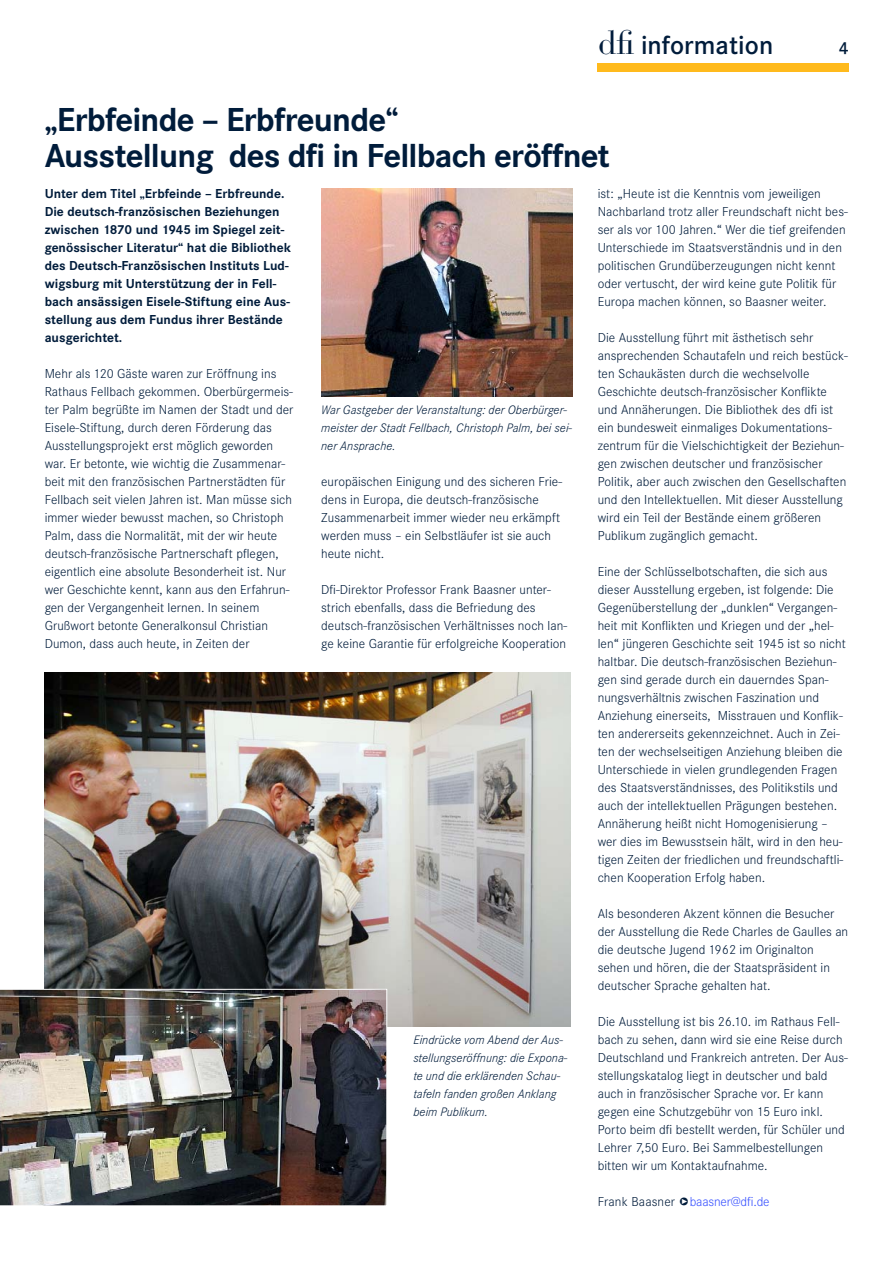
<style>
.page{position:relative;width:893px;height:1263px;background:#fff}
.page>*{position:absolute;margin:0;border:0;box-sizing:border-box;transform-origin:0 0}
.t1{font:700 34.5px/36px "Corporate S";letter-spacing:-.025em;color:#001c3b}
.t2{font:600 27px "Corporate S";letter-spacing:.005em;color:#001c3b}
.t3{font:600 18px "Corporate S";color:#001c3b}
.t4{font:300 13.5px/18px "Corporate S";letter-spacing:.005em;color:#001c3b}
.t5{font:700 13.5px/18px "Corporate S";letter-spacing:.005em;color:#001c3b}
.t6{font:300 13.5px "Corporate S";letter-spacing:.005em;color:#3751ff}
.t7{font:italic 300 12.75px/18px "Corporate S";letter-spacing:.005em;color:#001c3b}
.s1{font-family:"Bauer Bodoni";font-weight:400;font-size:33px}
.s2{color:#001c3b}
</style>
<div class="page">
<div style="left:597px;top:63px;width:251px;height:9px;background:#ffba1d"></div>
<img style="left:321px;top:188px;width:251px;height:208px">
<img style="left:45px;top:672px;width:525px;height:355px">
<img style="left:0;top:989px;width:387px;height:217px">
<h2 class="t2" style="left:597px;top:34px;width:177px"><span class="s1">dfi</span> information</h2>
<h1 class="t1" style="left:45px;top:104px;width:566px">„Erbfeinde – Erbfreunde“<br>Ausstellung des dfi in Fellbach eröffnet</h1>
<h3 class="t3" style="left:838px;top:41px;width:11px">4</h3>
<p class="t5" style="left:45px;top:186px;width:248px">Unter dem Titel „Erbfeinde – Erbfreunde.<br>Die deutsch-französischen Beziehungen zwischen 1870 und 1945 im Spiegel zeit&shy;genössischer Literatur“ hat die Bibliothek des Deutsch-Französischen Instituts Lud&shy;wigsburg mit Unterstützung der in Fell&shy;bach ansässigen Eisele-Stiftung eine Aus&shy;stellung aus dem Fundus ihrer Bestände ausgerichtet.</p>
<p class="t4" style="left:45px;top:366px;width:250px">Mehr als 120 Gäste waren zur Eröffnung ins Rathaus Fellbach gekommen. Oberbürgermeis&shy;ter Palm begrüßte im Namen der Stadt und der Eisele-Stiftung, durch deren Förderung das Ausstellungsprojekt erst möglich geworden war. Er betonte, wie wichtig die Zusammenar&shy;beit mit den französischen Partnerstädten für Fellbach seit vielen Jahren ist. Man müsse sich immer wieder bewusst machen, so Christoph Palm, dass die Normalität, mit der wir heute deutsch-französische Partnerschaft pflegen, eigentlich eine absolute Besonderheit ist. Nur wer Geschichte kennt, kann aus den Erfahrun&shy;gen der Vergangenheit lernen. In seinem Grußwort betonte Generalkonsul Christian Dumon, dass auch heute, in Zeiten der</p>
<p class="t7" style="left:321px;top:402px;width:252px">War Gastgeber der Veranstaltung: der Oberbürger&shy;meister der Stadt Fellbach, Christoph Palm, bei sei&shy;ner Ansprache.</p>
<p class="t4" style="left:321px;top:474px;width:242px">europäischen Einigung und des sicheren Frie&shy;dens in Europa, die deutsch-französische Zusammenarbeit immer wieder neu erkämpft werden muss – ein Selbstläufer ist sie auch heute nicht.</p>
<p class="t4" style="left:321px;top:582px;width:247px">Dfi-Direktor Professor Frank Baasner unter&shy;strich ebenfalls, dass die Befriedung des deutsch-französischen Verhältnisses noch lan&shy;ge keine Garantie für erfolgreiche Kooperation</p>
<p class="t7" style="left:413px;top:1032px;width:156px">Eindrücke vom Abend der Aus&shy;stellungseröffnung: die Expona&shy;te und die erklärenden Schau&shy;tafeln fanden großen Anklang beim Publikum.</p>
<p class="t4" style="left:597px;top:186px;width:252px">ist: „Heute ist die Kenntnis vom jeweiligen Nachbarland trotz aller Freundschaft nicht bes&shy;ser als vor 100 Jahren.“ Wer die tief greifenden Unterschiede im Staatsverständnis und in den politischen Grundüberzeugungen nicht kennt oder vertuscht, der wird keine gute Politik für Europa machen können, so Baasner weiter.</p>
<p class="t4" style="left:597px;top:330px;width:252px">Die Ausstellung führt mit ästhetisch sehr ansprechenden Schautafeln und reich bestück&shy;ten Schaukästen durch die wechselvolle Geschichte deutsch-französischer Konflikte und Annäherungen. Die Bibliothek des dfi ist ein bundesweit einmaliges Dokumentations&shy;zentrum für die Vielschichtigkeit der Beziehun&shy;gen zwischen deutscher und französischer Politik, aber auch zwischen den Gesellschaften und den Intellektuellen. Mit dieser Ausstellung wird ein Teil der Bestände einem größeren Publikum zugänglich gemacht.</p>
<p class="t4" style="left:597px;top:564px;width:249px">Eine der Schlüsselbotschaften, die sich aus dieser Ausstellung ergeben, ist folgende: Die Gegenüberstellung der „dunklen“ Vergangen&shy;heit mit Konflikten und Kriegen und der „hel&shy;len“ jüngeren Geschichte seit 1945 ist so nicht haltbar. Die deutsch-französischen Beziehun&shy;gen sind gerade durch ein dauerndes Span&shy;nungsverhältnis zwischen Faszination und Anziehung einerseits, Misstrauen und Konflik&shy;ten andererseits gekennzeichnet. Auch in Zei&shy;ten der wechselseitigen Anziehung bleiben die Unterschiede in vielen grundlegenden Fragen des Staatsverständnisses, des Politikstils und auch der intellektuellen Prägungen bestehen.<br>Annäherung heißt nicht Homogenisierung – wer dies im Bewusstsein hält, wird in den heu&shy;tigen Zeiten der friedlichen und freundschaftli&shy;chen Kooperation Erfolg haben.</p>
<p class="t4" style="left:597px;top:906px;width:252px">Als besonderen Akzent können die Besucher der Ausstellung die Rede Charles de Gaulles an die deutsche Jugend 1962 im Originalton sehen und hören, die der Staatspräsident in deutscher Sprache gehalten hat.</p>
<p class="t4" style="left:597px;top:1014px;width:252px">Die Ausstellung ist bis 26.10. im Rathaus Fell&shy;bach zu sehen, dann wird sie eine Reise durch Deutschland und Frankreich antreten. Der Aus&shy;stellungskatalog liegt in deutscher und bald auch in französischer Sprache vor. Er kann gegen eine Schutzgebühr von 15 Euro inkl.<br>Porto beim dfi bestellt werden, für Schüler und Lehrer 7,50 Euro. Bei Sammelbestellungen bitten wir um Kontaktaufnahme.</p>
<p class="t6" style="left:597px;top:1196px;width:173px"><span class="s2">Frank Baasner</span> <span class="s2">❑</span>baasner@dfi.de</p>
</div>
